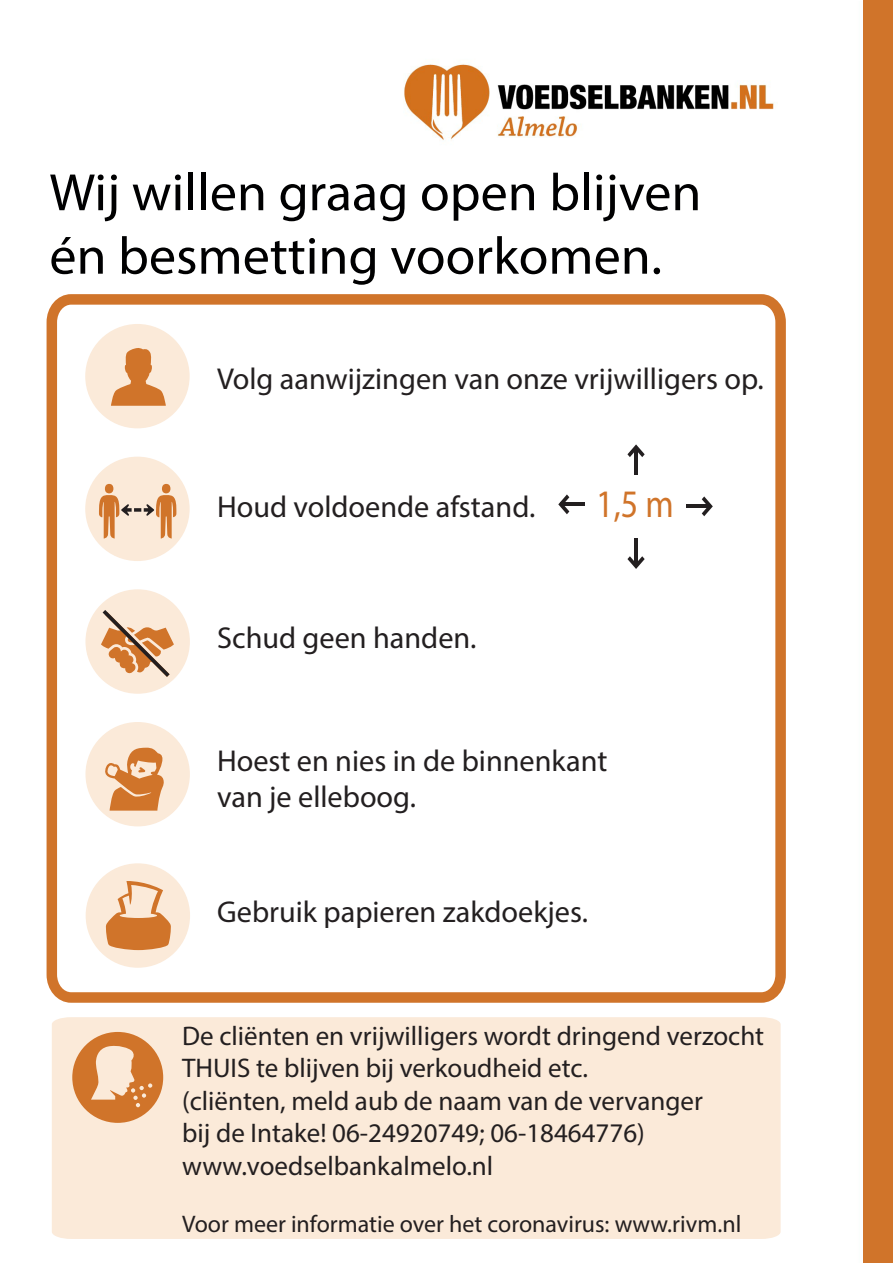
<style>
.page{position:relative;width:893px;height:1263px;background:#fff}
.page>*{position:absolute;margin:0;border:0;box-sizing:border-box;transform-origin:0 0}
.t1{font:52.95px/63.4px "Myriad Pro";color:#000001}
.t2{font:39px "Myriad Pro";color:#d0742a;scale:.87 1}
.t3{font:30.3px/36.3px "Myriad Pro";color:#231f20}
.t4{font:27px/32.4px "Myriad Pro";color:#231f20}
.t5{font:24px "Myriad Pro";color:#231f20}
</style>
<div class="page">
<img style="left:404px;top:64px;width:374px;height:76px">
<div style="left:52px;top:1017px;width:729px;height:222px;background:#fbead9"></div>
<svg style="left:46px;top:294px;width:740px;height:709px"></svg>
<div style="left:85px;top:324px;width:105px;height:104px;background:#fbead9;border-radius:50%"></div>
<div style="left:85px;top:457px;width:105px;height:104px;background:#fbead9;border-radius:50%"></div>
<div style="left:105px;top:484px;width:8px;height:9px;background:#d0742a;border-radius:50%"></div>
<div style="left:162px;top:484px;width:8px;height:9px;background:#d0742a;border-radius:50%"></div>
<svg style="left:99px;top:495px;width:78px;height:43px"></svg>
<hr style="left:634px;top:447px;width:4px;height:28px;background:#231f20">
<svg style="left:627px;top:444px;width:18px;height:13px"></svg>
<hr style="left:634px;top:538px;width:4px;height:28px;background:#231f20">
<svg style="left:627px;top:556px;width:18px;height:13px"></svg>
<hr style="left:686px;top:504px;width:24px;height:4px;background:#231f20">
<svg style="left:702px;top:496px;width:11px;height:20px"></svg>
<hr style="left:561px;top:502px;width:24px;height:4px;background:#231f20">
<svg style="left:558px;top:494px;width:11px;height:20px"></svg>
<svg style="left:111px;top:348px;width:55px;height:58px"></svg>
<svg style="left:104px;top:747px;width:63px;height:64px;background:#e3a878"></svg>
<div style="left:86px;top:863px;width:104px;height:105px;background:#fbead9;border-radius:50%"></div>
<svg style="left:105px;top:881px;width:66px;height:69px"></svg>
<svg style="left:101px;top:610px;width:73px;height:67px;background:#ddb390"></svg>
<div style="left:72px;top:1032px;width:91px;height:91px;background:#d0742a;border-radius:50%"></div>
<svg style="left:91px;top:1044px;width:61px;height:63px"></svg>
<div style="left:863px;top:0;width:30px;height:1263px;background:#d0742a"></div>
<h1 class="t1" style="left:49px;top:160px;width:654px">Wij willen graag open blijven én besmetting voorkomen.</h1>
<p class="t3" style="left:217px;top:360px;width:548px">Volg aanwijzingen van onze vrijwilligers op.</p>
<p class="t3" style="left:217px;top:488px;width:320px">Houd voldoende afstand.</p>
<h2 class="t2" style="left:596px;top:480px;width:90px">1,5 m</h2>
<p class="t3" style="left:217px;top:620px;width:261px">Schud geen handen.</p>
<p class="t3" style="left:217px;top:742px;width:392px">Hoest en nies in de binnenkant van je elleboog.</p>
<p class="t3" style="left:217px;top:894px;width:372px">Gebruik papieren zakdoekjes.</p>
<p class="t4" style="left:182px;top:1019px;width:584px">De cliënten en vrijwilligers wordt dringend verzocht THUIS te blijven bij verkoudheid etc.<br>(cliënten, meld aub de naam van de vervanger<br>bij de Intake! 06-24920749; 06-18464776) www.voedselbankalmelo.nl</p>
<p class="t5" style="left:182px;top:1209px;width:561px">Voor meer informatie over het coronavirus: www.rivm.nl</p>
</div>
